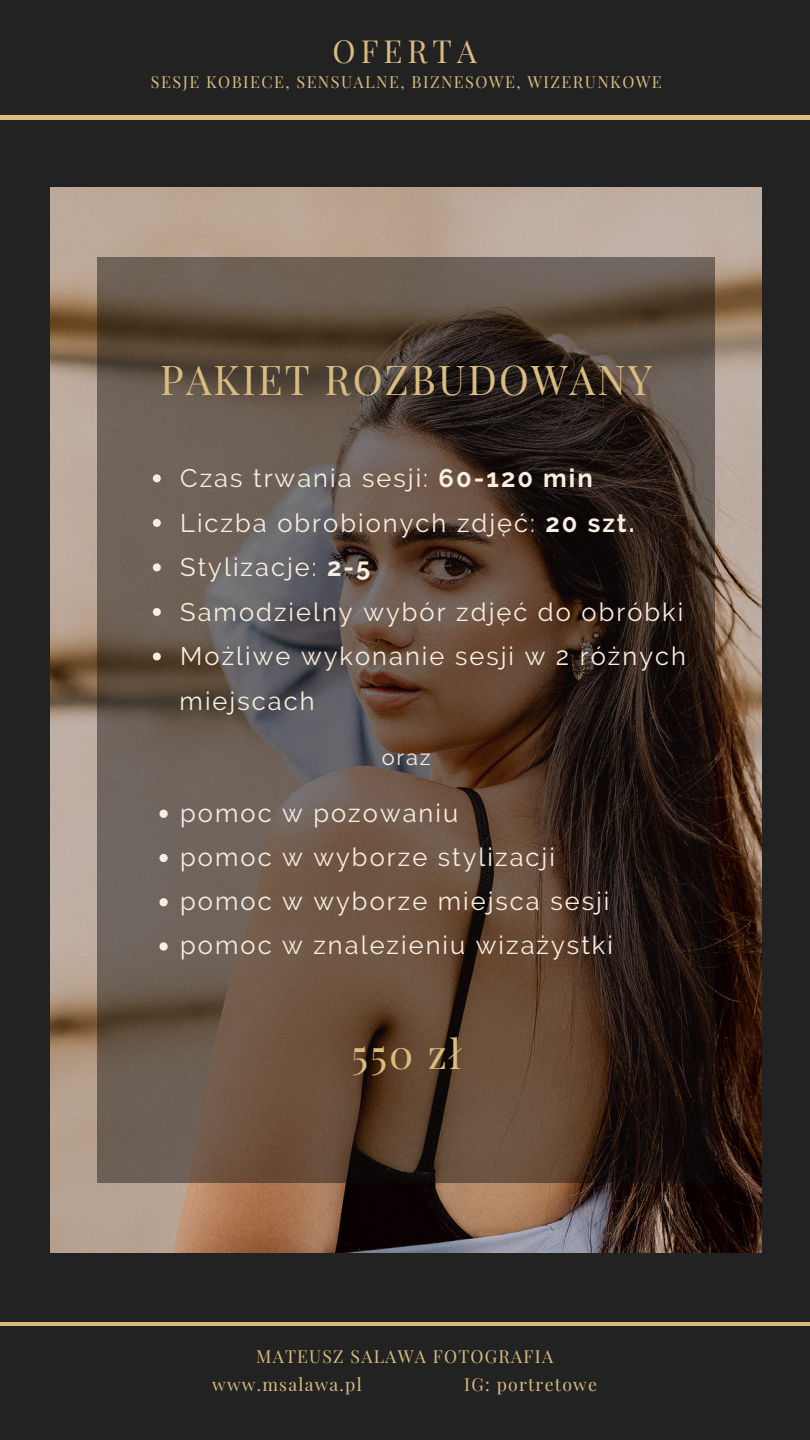
<style>
.page{position:relative;width:810px;height:1440px;background:#222}
.page>*{position:absolute;margin:0;border:0;box-sizing:border-box;transform-origin:0 0}
.t1{font:40.3px "Playfair Display";letter-spacing:.055em;color:#d9bc80}
.t2{font:31.2px "Playfair Display";letter-spacing:.16em;color:#d9bc80}
.t3{font:25.4px/44.5px "Raleway";letter-spacing:.08em;color:#f8eee0}
.t4{font:21.8px "Raleway";color:#f8eee0}
.t5{font:17.6px/28.5px "Playfair Display";letter-spacing:.07em;color:#d9bc80}
.t6{font:16.3px "Playfair Display";letter-spacing:.085em;color:#d9bc80}
.s1{font-weight:700}
</style>
<div class="page">
<hr style="left:0;top:116px;width:809px;height:3px;background:#d9bc80">
<hr style="left:0;top:1322px;width:809px;height:4px;background:#d9bc80">
<img style="left:51px;top:188px;width:710px;height:1064px">
<img style="left:98px;top:257px;width:617px;height:925px">
<svg style="left:153px;top:474px;width:8px;height:8px"></svg>
<svg style="left:153px;top:519px;width:8px;height:8px"></svg>
<svg style="left:153px;top:563px;width:8px;height:8px"></svg>
<svg style="left:153px;top:608px;width:8px;height:8px"></svg>
<svg style="left:153px;top:653px;width:8px;height:7px"></svg>
<svg style="left:159px;top:810px;width:9px;height:8px"></svg>
<svg style="left:159px;top:854px;width:9px;height:8px"></svg>
<svg style="left:159px;top:898px;width:9px;height:8px"></svg>
<svg style="left:159px;top:942px;width:9px;height:9px"></svg>
<p class="t2" style="left:333px;top:27px;width:146px">OFERTA</p>
<p class="t6" style="left:151px;top:69px;width:512px">SESJE KOBIECE, SENSUALNE, BIZNESOWE, WIZERUNKOWE</p>
<h1 class="t1" style="left:160px;top:348px;width:493px">PAKIET ROZBUDOWANY</h1>
<p class="t3" style="left:180px;top:456px;width:508px">Czas trwania sesji: <span class="s1">60-120 min<br></span>Liczba obrobionych zdjęć: <span class="s1">20 szt.<br></span>Stylizacje: <span class="s1">2-5<br></span>Samodzielny wybór zdjęć do obróbki<br>Możliwe wykonanie sesji w 2 różnych miejscach</p>
<p class="t4" style="left:382px;top:745px;width:50px">oraz</p>
<p class="t3" style="left:180px;top:791px;width:434px;line-height:44.2px">pomoc w pozowaniu<br>pomoc w wyborze stylizacji pomoc w wyborze miejsca sesji pomoc w znalezieniu wizażystki</p>
<h1 class="t1" style="left:351px;top:1023px;width:111px">550 zł</h1>
<p class="t5" style="left:212px;top:1341px;width:342px;text-indent:44px">MATEUSZ SALAWA FOTOGRAFIA www.msalawa.pl</p>
<p class="t5" style="left:464px;top:1369px;width:134px">IG: portretowe</p>
</div>
